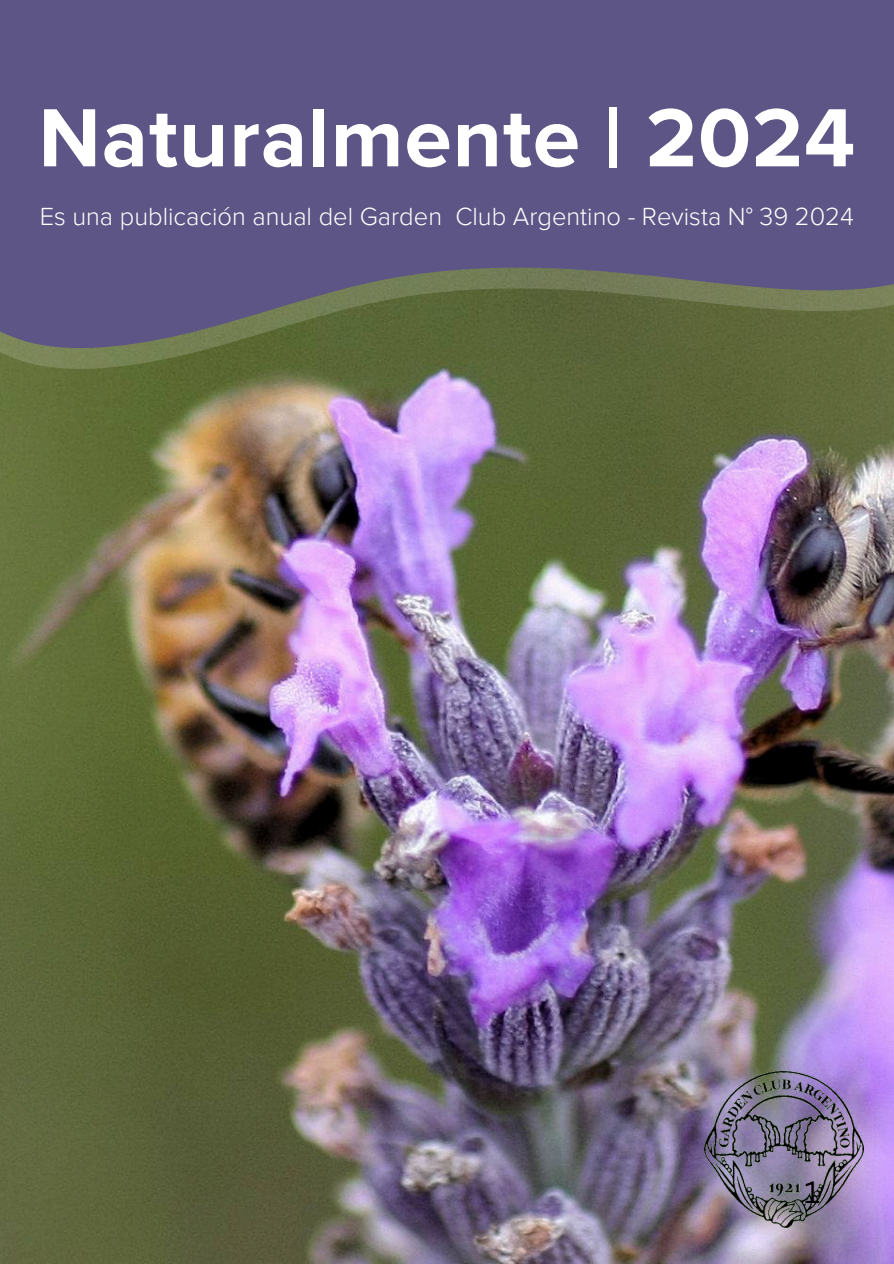
<style>
.page{position:relative;width:894px;height:1264px;background:#fff}
.page>*{position:absolute;margin:0;border:0;box-sizing:border-box;transform-origin:0 0}
.t1{font:700 85.5px "Proxima Nova";letter-spacing:.01em;color:#fff}
.t2{font:30px "Canva Sans";color:#000}
.t3{font:300 25.5px "Proxima Nova";color:#fff}
</style>
<div class="page">
<img style="left:0;top:679px;width:893px;height:584px">
<img style="left:0;top:659px;width:893px;height:20px">
<img style="left:0;top:0;width:893px;height:659px">
<img style="left:704px;top:1071px;width:159px;height:156px">
<p class="t1" style="left:38px;top:88px;width:818px">Naturalmente | 2024</p>
<p class="t3" style="left:40px;top:202px;width:815px">Es una publicación anual del Garden Club Argentino - Revista N° 39 2024</p>
<p class="t2" style="left:804px;top:1170px;width:17px">1</p>
</div>
